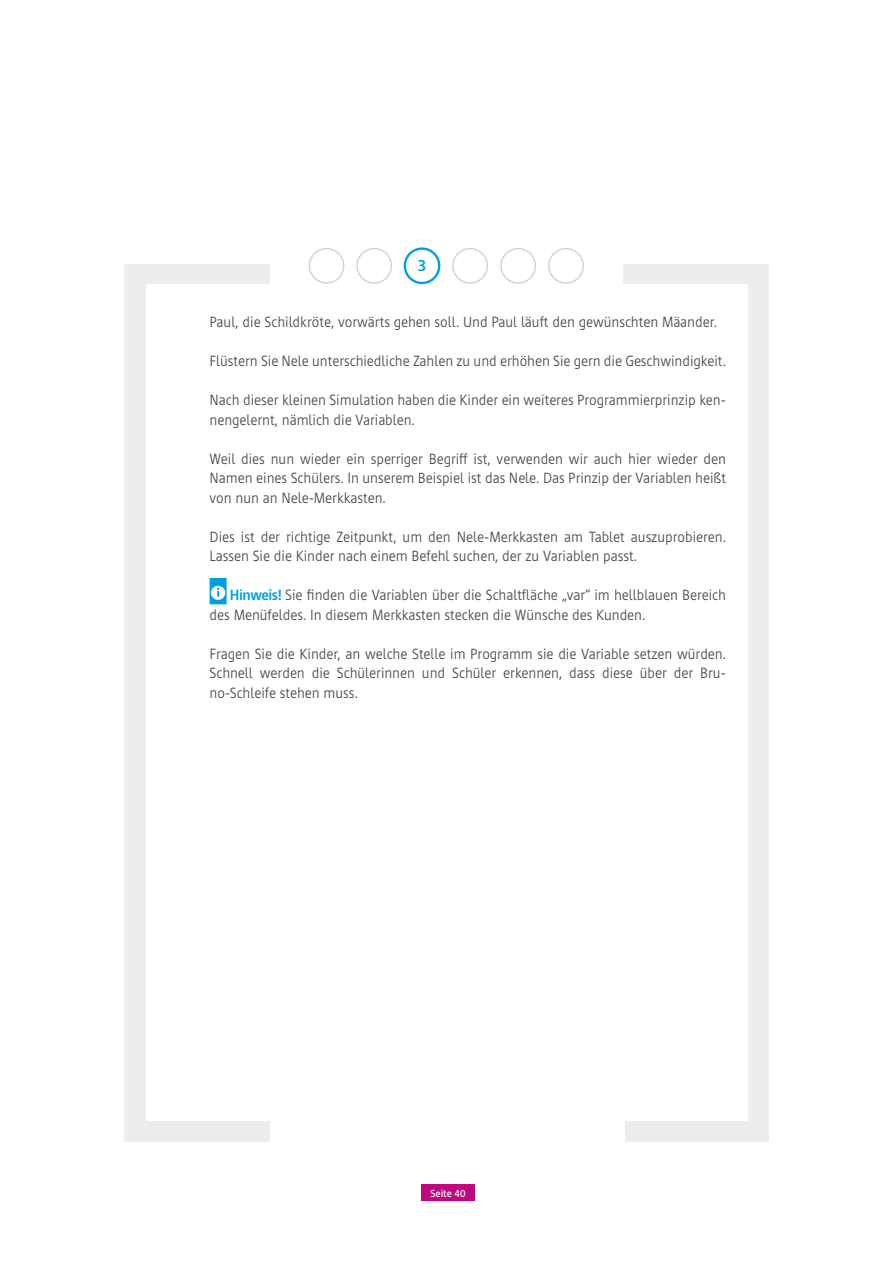
<style>
.page{position:relative;width:893px;height:1263px;background:#fff}
.page>*{position:absolute;margin:0;border:0;box-sizing:border-box;transform-origin:0 0}
.t1{font:700 16.5px "Cast";color:#009fe3}
.t2{font:300 15px/19.5px "Cast";color:#4a4a49}
.t3{font:500 10.5px "Cast";color:#fff}
.s1{font-weight:700;color:#009fe3}
</style>
<div class="page">
<div style="left:125px;top:264px;width:145px;height:877px;background:#ededed"></div>
<div style="left:623px;top:264px;width:145px;height:877px;background:#ededed"></div>
<div style="left:146px;top:284px;width:601px;height:836px;background:#fff"></div>
<div style="left:421px;top:1185px;width:54px;height:16px;background:#c00880"></div>
<svg style="left:309px;top:248px;width:36px;height:36px"></svg>
<svg style="left:452px;top:248px;width:36px;height:36px"></svg>
<svg style="left:356px;top:248px;width:36px;height:36px"></svg>
<svg style="left:500px;top:248px;width:36px;height:36px"></svg>
<svg style="left:404px;top:247px;width:36px;height:37px"></svg>
<svg style="left:548px;top:248px;width:36px;height:36px"></svg>
<svg style="left:210px;top:578px;width:17px;height:26px"></svg>
<p class="t1" style="left:418px;top:256px;width:10px">3</p>
<p class="t2" style="left:210px;top:312px;width:509px">Paul, die Schildkröte, vorwärts gehen soll. Und Paul läuft den gewünschten Mäander.</p>
<p class="t2" style="left:210px;top:351px;width:518px">Flüstern Sie Nele unterschiedliche Zahlen zu und erhöhen Sie gern die Geschwindigkeit.</p>
<p class="t2" style="left:210px;top:390px;width:518px">Nach dieser kleinen Simulation haben die Kinder ein weiteres Programmierprinzip ken&shy;nengelernt, nämlich die Variablen.</p>
<p class="t2" style="left:210px;top:449px;width:518px;text-align:justify">Weil dies nun wieder ein sperriger Begriff ist, verwenden wir auch hier wieder den Namen eines Schülers. In unserem Beispiel ist das Nele. Das Prinzip der Variablen heißt von nun an Nele-Merkkasten.</p>
<p class="t2" style="left:210px;top:527px;width:518px">Dies ist der richtige Zeitpunkt, um den Nele-Merkkasten am Tablet auszuprobieren.<br>Lassen Sie die Kinder nach einem Befehl suchen, der zu Variablen passt.</p>
<p class="t2" style="left:210px;top:585px;width:518px;text-indent:20px"><span class="s1">Hinweis!</span> Sie finden die Variablen über die Schaltfläche „var“ im hellblauen Bereich des Menüfeldes. In diesem Merkkasten stecken die Wünsche des Kunden.</p>
<p class="t2" style="left:210px;top:644px;width:518px;text-align:justify">Fragen Sie die Kinder, an welche Stelle im Programm sie die Variable setzen würden.<br>Schnell werden die Schülerinnen und Schüler erkennen, dass diese über der Bru&shy;no-Schleife stehen muss.</p>
<p class="t3" style="left:431px;top:1187px;width:37px">Seite 40</p>
</div>
